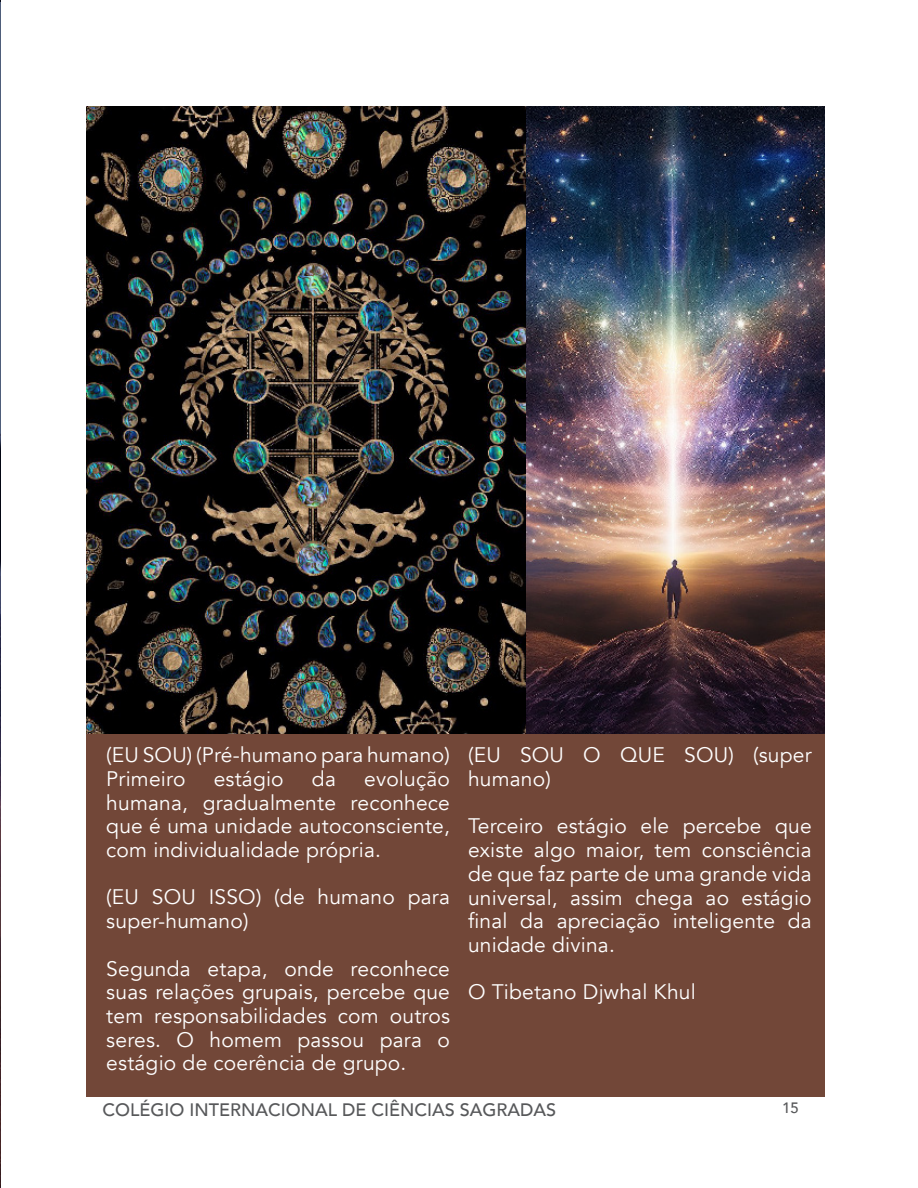
<style>
.page{position:relative;width:918px;height:1188px;background:#fff}
.page>*{position:absolute;margin:0;border:0;box-sizing:border-box;transform-origin:0 0}
.t1{font:21px/23.7px "Avenir";letter-spacing:.01em;color:#fff}
.t2{font:500 18px "Avenir";color:#57585a}
.t3{font:500 15px "Avenir";color:#57585a}
</style>
<div class="page">
<img style="left:0;top:0;width:1px;height:1188px">
<div style="left:86px;top:116px;width:739px;height:981px;background:#724738"></div>
<hr style="left:0;top:2px;width:1px;height:431px;background:#4e5d7a">
<img style="left:0;top:434px;width:1px;height:180px">
<img style="left:0;top:436px;width:1px;height:139px">
<img style="left:86px;top:106px;width:739px;height:627px">
<p class="t1" style="left:106px;top:744px;width:345px">(EU SOU) (Pré-humano para humano)<br>Primeiro</p>
<p class="t1" style="left:106px;top:767px;width:345px;text-align:justify;text-indent:258px">evolução humana, gradualmente reconhece que é uma unidade autoconsciente, com individualidade própria.</p>
<p class="t1" style="left:106px;top:886px;width:345px">(EU SOU ISSO) (de humano para super-humano)</p>
<p class="t1" style="left:106px;top:957px;width:345px;text-align:justify">Segunda etapa, onde reconhece suas relações grupais, percebe que tem responsabilidades com outros seres. O homem passou para o estágio de coerência de grupo.</p>
<p class="t1" style="left:214px;top:767px;width:72px">estágio</p>
<p class="t1" style="left:312px;top:767px;width:25px">da</p>
<p class="t1" style="left:468px;top:744px;width:345px">(EU SOU O QUE SOU) (super humano)</p>
<p class="t1" style="left:468px;top:815px;width:345px;text-align:justify">Terceiro estágio ele percebe que existe algo maior, tem consciência de que faz parte de uma grande vida universal, assim chega ao estágio final da apreciação inteligente da unidade divina.</p>
<p class="t1" style="left:468px;top:981px;width:229px">O Tibetano Djwhal Khul</p>
<p class="t2" style="left:102px;top:1094px;width:455px">COLÉGIO INTERNACIONAL DE CIÊNCIAS SAGRADAS</p>
<p class="t3" style="left:782px;top:1095px;width:18px">15</p>
</div>
